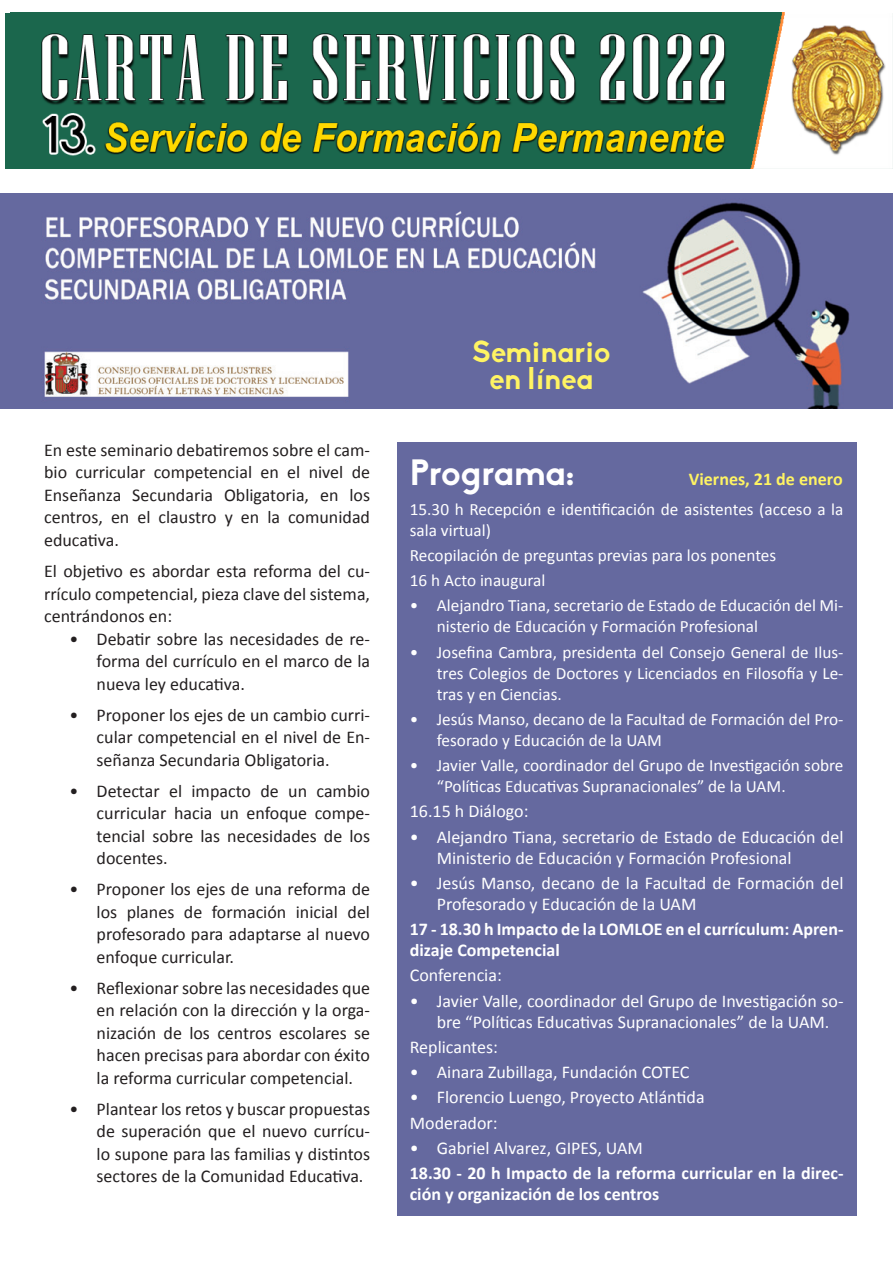
<style>
.page{position:relative;width:893px;height:1263px;background:#fff}
.page>*{position:absolute;margin:0;border:0;box-sizing:border-box;transform-origin:0 0}
.t1{font:700 36px "Biko";color:#fff}
.t2{font:700 30px "Biko";color:#fff463}
.t3{font:18px/22.5px "Calibri";color:#231f20;text-align:justify}
.t4{font:18px/21px "Calibri";color:#fff}
.t5{font:700 18px/21px "Calibri";color:#fff}
.t6{font:700 18px "Calibri";color:#fff463}
.t7{font:17.25px/21px "Calibri";color:#fff}
</style>
<div class="page">
<img style="left:11px;top:13px;width:882px;height:156px">
<img style="left:0;top:194px;width:893px;height:214px">
<div style="left:397px;top:442px;width:459px;height:774px;background:#65699f"></div>
<p class="t3" style="left:44px;top:439px;width:327px">En este seminario debatiremos sobre el cam&shy;bio curricular competencial en el nivel de Enseñanza Secundaria Obligatoria, en los centros, en el claustro y en la comunidad educativa.</p>
<p class="t3" style="left:44px;top:560px;width:328px">El objetivo es abordar esta reforma del cu&shy;rrículo competencial, pieza clave del sistema, centrándonos en:</p>
<p class="t3" style="left:97px;top:627px;width:275px;text-indent:-27px">• Debatir sobre las necesidades de re&shy;forma del currículo en el marco de la nueva ley educativa.</p>
<p class="t3" style="left:97px;top:703px;width:275px;text-indent:-27px">• Proponer los ejes de un cambio curri&shy;cular competencial en el nivel de En&shy;señanza Secundaria Obligatoria.</p>
<p class="t3" style="left:97px;top:779px;width:275px;text-indent:-27px">• Detectar el impacto de un cambio curricular hacia un enfoque compe&shy;tencial sobre las necesidades de los docentes.</p>
<p class="t3" style="left:97px;top:878px;width:275px;text-indent:-27px">• Proponer los ejes de una reforma de los planes de formación inicial del profesorado para adaptarse al nuevo enfoque curricular.</p>
<p class="t3" style="left:97px;top:976px;width:275px;text-indent:-27px">• Reflexionar sobre las necesidades que en relación con la dirección y la orga&shy;nización de los centros escolares se hacen precisas para abordar con éxito la reforma curricular competencial.</p>
<p class="t3" style="left:97px;top:1097px;width:275px;text-indent:-27px">• Plantear los retos y buscar propuestas de superación que el nuevo currícu&shy;lo supone para las familias y distintos sectores de la Comunidad Educativa.</p>
<p class="t2" style="left:472px;top:334px;width:140px">Seminario</p>
<p class="t2" style="left:489px;top:361px;width:105px">en línea</p>
<p class="t1" style="left:410px;top:451px;width:167px">Programa:</p>
<p class="t6" style="left:689px;top:467px;width:155px">Viernes, 21 de enero</p>
<p class="t7" style="left:410px;top:498px;width:435px">15.30 h Recepción e identificación de asistentes (acceso a la sala virtual)</p>
<p class="t7" style="left:410px;top:545px;width:368px">Recopilación de preguntas previas para los ponentes</p>
<p class="t7" style="left:410px;top:570px;width:137px">16 h Acto inaugural</p>
<p class="t7" style="left:437px;top:595px;width:408px;text-indent:-27px">• Alejandro Tiana, secretario de Estado de Educación del Mi&shy;nisterio de Educación y Formación Profesional</p>
<p class="t7" style="left:437px;top:641px;width:408px;text-align:justify;text-indent:-27px">• Josefina Cambra, presidenta del Consejo General de Ilus&shy;tres Colegios de Doctores y Licenciados en Filosofía y Le&shy;tras y en Ciencias.</p>
<p class="t7" style="left:437px;top:709px;width:408px;text-indent:-27px">• Jesús Manso, decano de la Facultad de Formación del Pro&shy;fesorado y Educación de la UAM</p>
<p class="t7" style="left:437px;top:755px;width:408px;text-indent:-27px">• Javier Valle, coordinador del Grupo de Investigación sobre “Políticas Educativas Supranacionales” de la UAM.</p>
<p class="t4" style="left:410px;top:801px;width:120px">16.15 h Diálogo:</p>
<p class="t4" style="left:437px;top:826px;width:408px;text-indent:-27px">• Alejandro Tiana, secretario de Estado de Educación del<br>Ministerio de Educación y Formación Profesional</p>
<p class="t4" style="left:437px;top:872px;width:408px;text-indent:-27px">• Jesús Manso, decano de la Facultad de Formación del<br>Profesorado y Educación de la UAM</p>
<p class="t5" style="left:410px;top:919px;width:435px">17 - 18.30 h Impacto de la LOMLOE en el currículum: Apren&shy;dizaje Competencial</p>
<p class="t4" style="left:410px;top:965px;width:94px">Conferencia:</p>
<p class="t4" style="left:437px;top:990px;width:408px;text-indent:-27px">• Javier Valle, coordinador del Grupo de Investigación so&shy;bre “Políticas Educativas Supranacionales” de la UAM.</p>
<p class="t4" style="left:410px;top:1036px;width:90px">Replicantes:</p>
<p class="t4" style="left:410px;top:1062px;width:281px">• Ainara Zubillaga, Fundación COTEC</p>
<p class="t4" style="left:410px;top:1087px;width:296px">• Florencio Luengo, Proyecto Atlántida</p>
<p class="t4" style="left:410px;top:1112px;width:89px">Moderador:</p>
<p class="t4" style="left:410px;top:1137px;width:235px">• Gabriel Alvarez, GIPES, UAM</p>
<p class="t5" style="left:410px;top:1163px;width:435px">18.30 - 20 h Impacto de la reforma curricular en la direc&shy;ción y organización de los centros</p>
</div>
